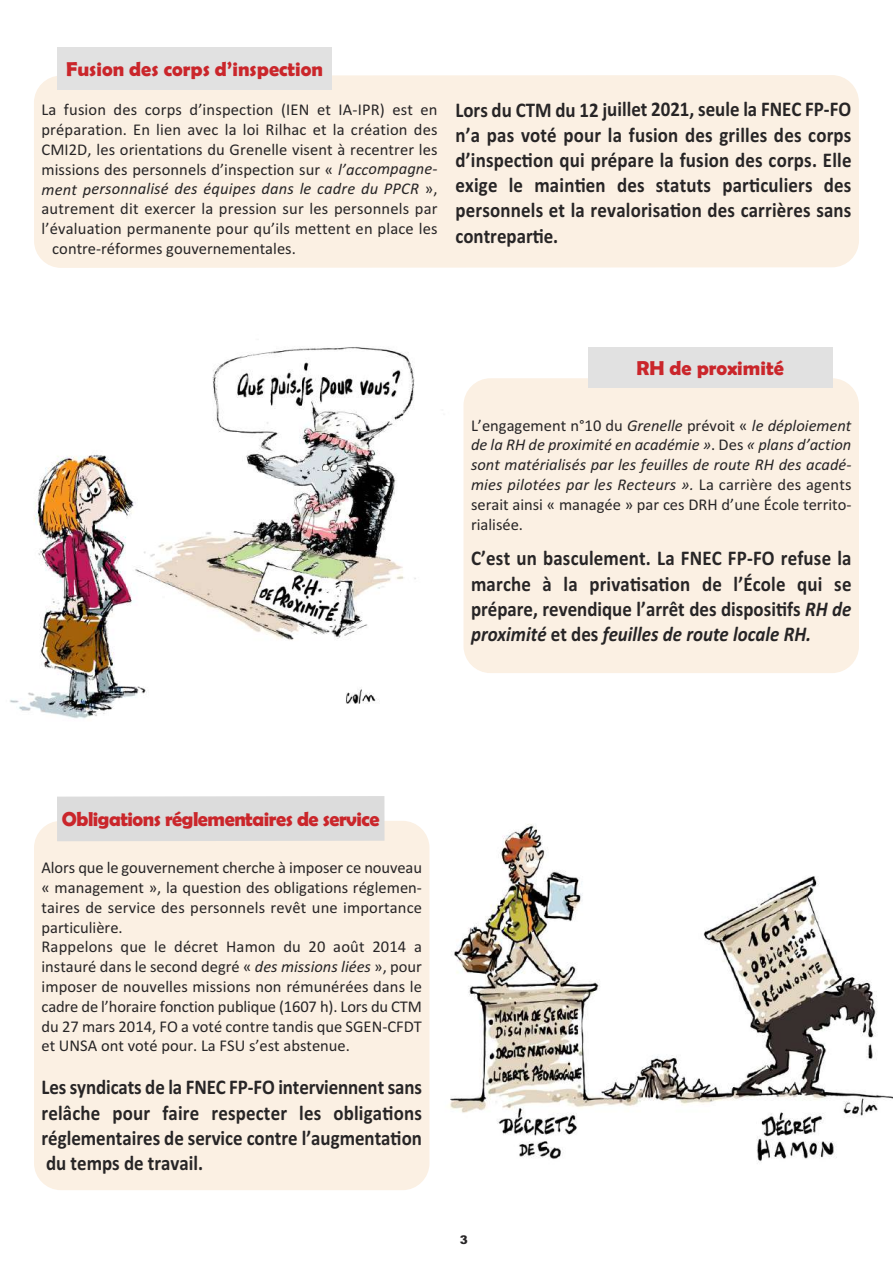
<style>
.page{position:relative;width:893px;height:1263px;background:#fff}
.page>*{position:absolute;margin:0;border:0;box-sizing:border-box;transform-origin:0 0}
.t1{font:700 21px/25.2px "Calibri";color:#272526;text-align:justify;scale:.9 1}
.t2{font:700 20.25px "Berlin Sans FB Demi";letter-spacing:-.015em;color:#ca262b}
.t3{font:16.5px/19.8px "Calibri";letter-spacing:.005em;color:#272526}
.t4{font:italic 16.5px/19.8px "Calibri";letter-spacing:.01em;color:#272526;text-align:justify}
.t5{font:900 12px "Arial";color:#272526}
.s1{font-style:italic}
.s2{font-style:normal}
</style>
<div class="page">
<div style="left:34px;top:75px;width:825px;height:193px;background:#fbf0e3"></div>
<div style="left:463px;top:378px;width:396px;height:295px;background:#fbf0e3;border-radius:27px"></div>
<div style="left:34px;top:821px;width:395px;height:369px;background:#fbf0e3;border-radius:27px"></div>
<div style="left:57px;top:48px;width:275px;height:42px;background:#e1e1e1"></div>
<div style="left:588px;top:347px;width:244px;height:41px;background:#e1e1e1"></div>
<img style="left:10px;top:347px;width:406px;height:372px">
<div style="left:57px;top:796px;width:327px;height:45px;background:#dcdcdc"></div>
<img style="left:450px;top:824px;width:443px;height:340px">
<p class="t2" style="left:66px;top:62px;width:258px">Fusion des corps d’inspection</p>
<p class="t3" style="left:41px;top:101px;width:397px">La fusion des corps d’inspection (IEN et IA-IPR) est en</p>
<p class="t3" style="left:41px;top:121px;width:398px">préparation. En lien avec la loi Rilhac et la création des</p>
<p class="t3" style="left:41px;top:141px;width:398px">CMI2D, les orientations du Grenelle visent à recentrer les</p>
<p class="t3" style="left:42px;top:161px;width:397px">missions des personnels d’inspection sur « <span class="s1">l’accompagne-</span></p>
<p class="t4" style="left:42px;top:180px;width:397px">ment personnalisé des équipes dans le cadre du PPCR <span class="s2">»,</span></p>
<p class="t3" style="left:42px;top:200px;width:397px">autrement dit exercer la pression sur les personnels par</p>
<p class="t3" style="left:42px;top:220px;width:398px">l’évaluation permanente pour qu’ils mettent en place les</p>
<p class="t3" style="left:52px;top:240px;width:245px">contre-réformes gouvernementales.</p>
<p class="t1" style="left:455px;top:99px;width:442px">Lors du CTM du 12 juillet 2021, seule la FNEC FP-FO n’a pas voté pour la fusion des grilles des corps d’inspection qui prépare la fusion des corps. Elle exige le maintien des statuts particuliers des personnels et la revalorisation des carrières sans contrepartie.</p>
<p class="t2" style="left:636px;top:360px;width:149px">RH de proximité</p>
<p class="t4" style="left:471px;top:416px;width:382px"><span class="s2">L’engagement n°10 du</span> Grenelle <span class="s2">prévoit «</span> le déploiement de la RH de proximité en académie »<span class="s2">. Des</span> « plans d’action sont matérialisés par les feuilles de route RH des acadé&shy;mies pilotées par les Recteurs ». <span class="s2">La carrière des agents serait ainsi « managée » par ces DRH d’une École territo&shy;rialisée.</span></p>
<p class="t1" style="left:471px;top:547px;width:424px">C’est un basculement. La FNEC FP-FO refuse la marche à la privatisation de l’École qui se prépare, revendique l’arrêt des dispositifs <span class="s1">RH de proximité</span> et des <span class="s1">feuilles de route locale RH.</span></p>
<p class="t2" style="left:62px;top:812px;width:319px">Obligations réglementaires de service</p>
<p class="t3" style="left:42px;top:859px;width:382px">Alors que le gouvernement cherche à imposer ce nouveau « management », la question des obligations réglemen&shy;taires de service des personnels revêt une importance particulière.<br>Rappelons que le décret Hamon du 20 août 2014 a instauré dans le second degré « <span class="s1">des missions liées</span> », pour imposer de nouvelles missions non rémunérées dans le cadre de l’horaire fonction publique (1607 h). Lors du CTM du 27 mars 2014, FO a voté contre tandis que SGEN-CFDT et UNSA ont voté pour. La FSU s’est abstenue.</p>
<p class="t1" style="left:42px;top:1076px;width:424px">Les syndicats de la FNEC FP-FO interviennent sans relâche pour faire respecter les obligations réglementaires de service contre l’augmentation du temps de travail.</p>
<p class="t5" style="left:460px;top:1233px;width:10px">3</p>
</div>
